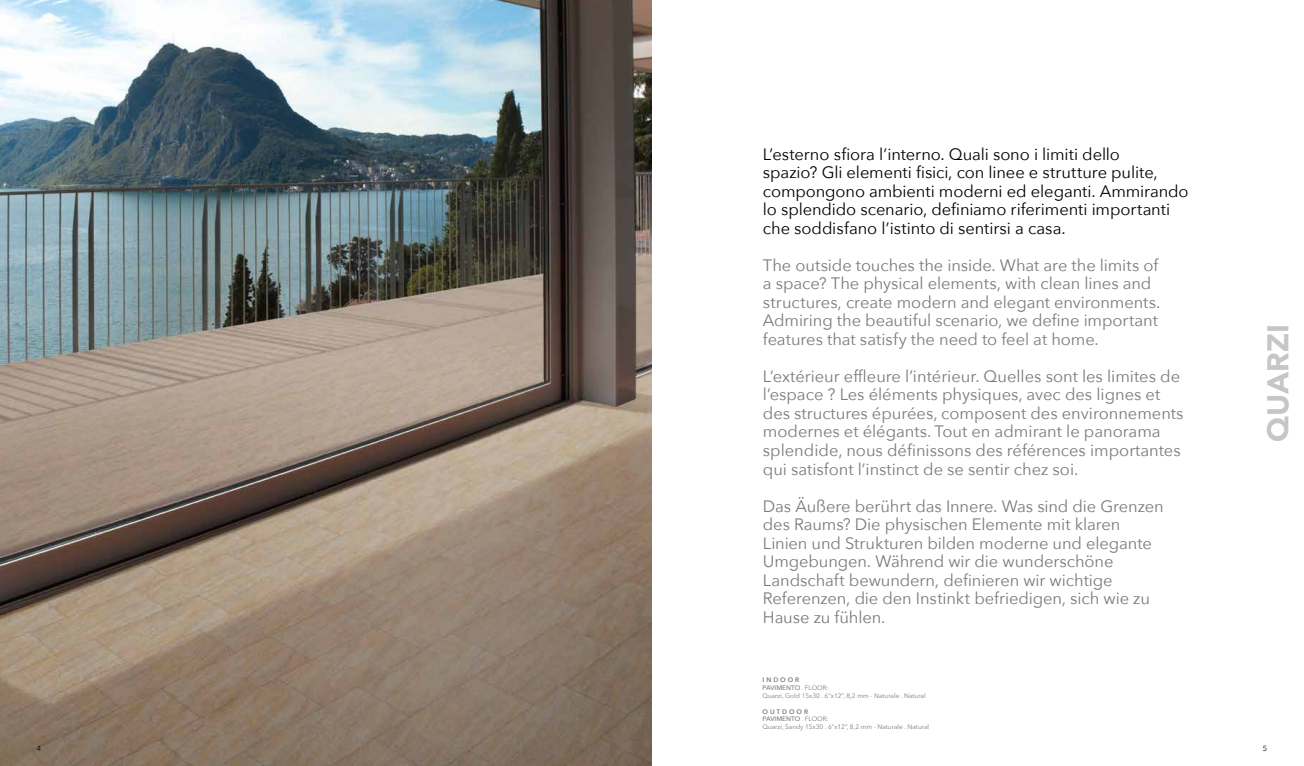
<style>
.page{position:relative;width:1304px;height:766px;background:#fff}
.page>*{position:absolute;margin:0;border:0;box-sizing:border-box;transform-origin:0 0}
.t1{font:900 30px "Avenir";color:#c6c6c6}
.t2{font:16.5px/18.5px "Avenir Next";color:#7c7b7b}
.t3{font:16.5px/18.5px "Avenir Next";letter-spacing:-.005em;color:#000}
.t4{font:7.5px "Avenir Next";color:#000}
.t5{font:6.5px/7.8px "Avenir Next";color:#7c7b7b}
.s1{font-weight:600}
.s2{font-weight:500}
</style>
<div class="page">
<img style="left:0;top:0;width:652px;height:765px">
<p class="t3" style="left:763px;top:144px;width:427px">L’esterno sfiora l’interno. Quali sono i limiti dello<br>spazio? Gli elementi fisici, con linee e strutture pulite, compongono ambienti moderni ed eleganti. Ammirando lo splendido scenario, definiamo riferimenti importanti che soddisfano l’istinto di sentirsi a casa.</p>
<p class="t2" style="left:763px;top:255px;width:399px">The outside touches the inside. What are the limits of a space? The physical elements, with clean lines and structures, create modern and elegant environments.<br>Admiring the beautiful scenario, we define important features that satisfy the need to feel at home.</p>
<p class="t2" style="left:763px;top:366px;width:422px">L’extérieur effleure l’intérieur. Quelles sont les limites de l’espace ? Les éléments physiques, avec des lignes et des structures épurées, composent des environnements modernes et élégants. Tout en admirant le panorama splendide, nous définissons des références importantes qui satisfont l’instinct de se sentir chez soi.</p>
<p class="t2" style="left:763px;top:495px;width:402px">Das Äußere berührt das Innere. Was sind die Grenzen des Raums? Die physischen Elemente mit klaren Linien und Strukturen bilden moderne und elegante Umgebungen. Während wir die wunderschöne Landschaft bewundern, definieren wir wichtige Referenzen, die den Instinkt befriedigen, sich wie zu Hause zu fühlen.</p>
<p class="t5" style="left:763px;top:675px;width:165px"><span class="s1">INDOOR<br></span><span class="s2">PAVIMENTO</span> . FLOOR:<br>Quarzi, Gold 15x30 . 6”x12”, 8,2 mm - Naturale . Natural</p>
<p class="t5" style="left:763px;top:706px;width:168px"><span class="s1">OUTDOOR<br></span><span class="s2">PAVIMENTO</span> . FLOOR:<br>Quarzi, Sandy 15x30 . 6”x12”, 8,2 mm - Naturale . Natural</p>
<h1 class="t1" style="left:1252px;top:441px;width:119px;rotate:-90deg">QUARZI</h1>
<p class="t4" style="left:37px;top:742px;width:6px">4</p>
<p class="t4" style="left:1263px;top:742px;width:6px">5</p>
</div>
